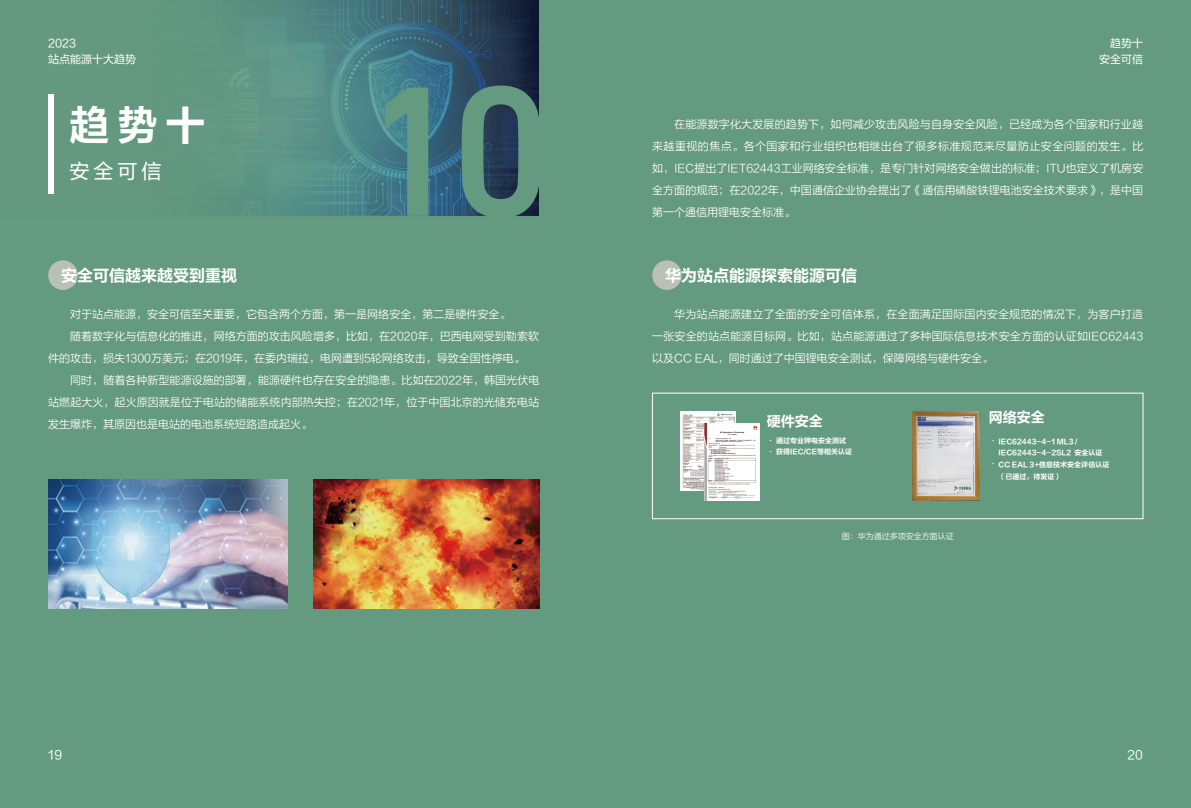
<style>
.page{position:relative;width:1191px;height:808px;background:#649a7f}
.page>*{position:absolute;margin:0;border:0;box-sizing:border-box;transform-origin:0 0}
.t1{font:500 188.6px "DIN Next LT Pro";color:#649a7f}
.t2{font:40px "FZLTCHJW GB1 0";color:#fff}
.t3{font:20px "FZLTHJW GB1 0";color:#fff}
.t4{font:16px "FZLTCHJW GB1 0";color:#fff}
.t5{font:14px "FZLTCHJW GB1 0";color:#fff}
.t6{font:12px "FZLTHJW GB1 0";color:#fff}
.t7{font:11px/22px "FZLTXIHJW GB1 0";letter-spacing:.005em;color:#fff;text-align:justify}
.t8{font:11px/16px "FZLTHJW GB1 0";color:#fff;text-align:right}
.t9{font:8px "FZLTXIHJW GB1 0";color:#fff}
.t10{font:7px/11.6px "FZLTCHJW GB1 0";color:#fff}
</style>
<div class="page">
<div style="left:48px;top:260px;width:30px;height:30px;background:#b9c1b7;border-radius:50%"></div>
<svg style="left:229px;top:0;width:310px;height:216px"></svg>
<div style="left:48px;top:94px;width:6px;height:100px;background:#fff"></div>
<img style="left:48px;top:479px;width:239px;height:129px">
<img style="left:313px;top:479px;width:226px;height:129px">
<div style="left:652px;top:393px;width:491px;height:126px;border:1px solid #fff"></div>
<div style="left:652px;top:260px;width:30px;height:30px;background:#b9c1b7;border-radius:50%"></div>
<img style="left:680px;top:411px;width:56px;height:80px">
<img style="left:704px;top:423px;width:55px;height:78px">
<img style="left:912px;top:411px;width:67px;height:90px">
<p class="t8" style="left:48px;top:36px;width:90px;text-align:left">2023<br>站点能源十大趋势</p>
<h2 class="t2" style="left:70px;top:103px;width:137px">趋势十</h2>
<h3 class="t3" style="left:70px;top:160px;width:93px">安全可信</h3>
<h1 class="t1" style="left:360px;top:42px;width:193px">10</h1>
<h3 class="t4" style="left:61px;top:266px;width:177px">安全可信越来越受到重视</h3>
<p class="t7" style="left:70px;top:304px;width:442px">对于站点能源，安全可信至关重要，它包含两个方面，第一是网络安全，第二是硬件安全。</p>
<p class="t7" style="left:70px;top:326px;width:470px">随着数字化与信息化的推进，网络方面的攻击风险增多，比如，在2020年，巴西电网受到勒索软</p>
<p class="t7" style="left:48px;top:348px;width:478px">件的攻击，损失1300万美元；在2019年，在委内瑞拉，电网遭到5轮网络攻击，导致全国性停电。</p>
<p class="t7" style="left:70px;top:370px;width:470px">同时，随着各种新型能源设施的部署，能源硬件也存在安全的隐患。比如在2022年，韩国光伏电</p>
<p class="t7" style="left:48px;top:392px;width:492px">站燃起大火，起火原因就是位于电站的储能系统内部热失控；在2021年，位于中国北京的光储充电站</p>
<p class="t7" style="left:48px;top:414px;width:266px">发生爆炸，其原因也是电站的电池系统短路造成起火。</p>
<p class="t8" style="left:1099px;top:36px;width:45px">趋势十安全可信</p>
<p class="t7" style="left:652px;top:114px;width:493px;text-indent:22px">在能源数字化大发展的趋势下，如何减少攻击风险与自身安全风险，已经成为各个国家和行业越来越重视的焦点。各个国家和行业组织也相继出台了很多标准规范来尽量防止安全问题的发生。比如，IEC提出了IET62443工业网络安全标准，是专门针对网络安全做出的标准；ITU也定义了机房安全方面的规范；在2022年，中国通信企业协会提出了《通信用磷酸铁锂电池安全技术要求》，是中国第一个通信用锂电安全标准。</p>
<h3 class="t4" style="left:665px;top:266px;width:193px">华为站点能源探索能源可信</h3>
<p class="t7" style="left:652px;top:304px;width:492px;text-indent:22px">华为站点能源建立了全面的安全可信体系，在全面满足国际国内安全规范的情况下，为客户打造一张安全的站点能源目标网。比如，站点能源通过了多种国际信息技术安全方面的认证如IEC62443以及CC EAL，同时通过了中国锂电安全测试，保障网络与硬件安全。</p>
<p class="t5" style="left:767px;top:413px;width:57px">硬件安全</p>
<p class="t10" style="left:767px;top:435px;width:87px">· 通过专业钾电安全测试· 获得IEC/CE等相关认证</p>
<p class="t9" style="left:841px;top:532px;width:113px">图：华为通过多项安全方面认证</p>
<p class="t5" style="left:989px;top:410px;width:57px">网络安全</p>
<p class="t10" style="left:989px;top:435px;width:8px">·</p>
<p class="t10" style="left:989px;top:458px;width:8px">·</p>
<p class="t10" style="left:998px;top:436px;width:112px">IEC62443-4-1 ML3 /<br>IEC62443-4-2SL2 安全认证<br>CC EAL 3+信息技术安全评估认证（已通过，待发证）</p>
<p class="t6" style="left:48px;top:748px;width:15px">19</p>
<p class="t6" style="left:1127px;top:748px;width:17px">20</p>
</div>
